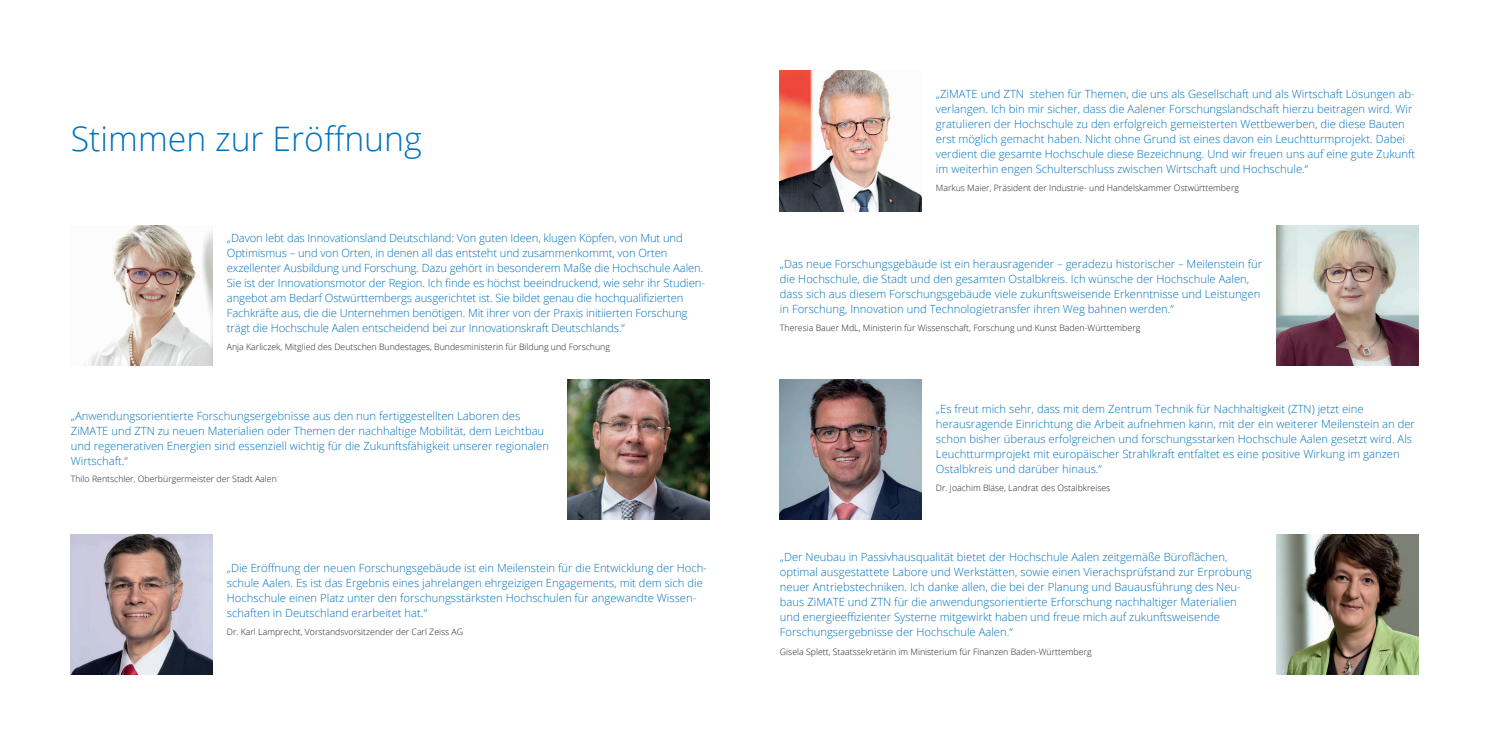
<style>
.page{position:relative;width:1489px;height:745px;background:#fff}
.page>*{position:absolute;margin:0;border:0;box-sizing:border-box;transform-origin:0 0}
.t1{font:300 33.75px "Open Sans";color:#0072bc}
.t2{font:300 11.25px/15px "Open Sans";color:#0072bc}
.t3{font:300 8.75px "Open Sans";color:#231f20}
</style>
<div class="page">
<img style="left:84px;top:225px;width:129px;height:140px">
<img style="left:1276px;top:225px;width:141px;height:140px">
<img style="left:780px;top:71px;width:141px;height:140px">
<img style="left:780px;top:379px;width:141px;height:140px">
<img style="left:71px;top:534px;width:142px;height:139px">
<img style="left:1276px;top:534px;width:141px;height:139px">
<img style="left:567px;top:379px;width:142px;height:140px">
<h1 class="t1" style="left:71px;top:115px;width:352px">Stimmen zur Eröffnung</h1>
<p class="t2" style="left:227px;top:230px;width:479px">„Davon lebt das Innovationsland Deutschland: Von guten Ideen, klugen Köpfen, von Mut und Optimismus – und von Orten, in denen all das entsteht und zusammenkommt, von Orten exzellenter Ausbildung und Forschung. Dazu gehört in besonderem Maße die Hochschule Aalen.<br>Sie ist der Innovationsmotor der Region. Ich finde es höchst beeindruckend, wie sehr ihr Studien&shy;angebot am Bedarf Ostwürttembergs ausgerichtet ist. Sie bildet genau die hochqualifizierten Fachkräfte aus, die die Unternehmen benötigen. Mit ihrer von der Praxis initiierten Forschung trägt die Hochschule Aalen entscheidend bei zur Innovationskraft Deutschlands.“</p>
<p class="t3" style="left:227px;top:340px;width:384px">Anja Karliczek, Mitglied des Deutschen Bundestages, Bundesministerin für Bildung und Forschung</p>
<p class="t2" style="left:71px;top:407px;width:479px">„Anwendungsorientierte Forschungsergebnisse aus den nun fertiggestellten Laboren des ZiMATE und ZTN zu neuen Materialien oder Themen der nachhaltige Mobilität, dem Leichtbau und regenerativen Energien sind essenziell wichtig für die Zukunftsfähigkeit unserer regionalen Wirtschaft.“</p>
<p class="t3" style="left:71px;top:473px;width:207px">Thilo Rentschler, Oberbürgermeister der Stadt Aalen</p>
<p class="t2" style="left:227px;top:559px;width:481px">„Die Eröffnung der neuen Forschungsgebäude ist ein Meilenstein für die Entwicklung der Hoch&shy;schule Aalen. Es ist das Ergebnis eines jahrelangen ehrgeizigen Engagements, mit dem sich die Hochschule einen Platz unter den forschungsstärksten Hochschulen für angewandte Wissen&shy;schaften in Deutschland erarbeitet hat.“</p>
<p class="t3" style="left:227px;top:625px;width:238px">Dr. Karl Lamprecht, Vorstandsvorsitzender der Carl Zeiss AG</p>
<p class="t2" style="left:935px;top:86px;width:481px">„ZiMATE und ZTN stehen für Themen, die uns als Gesellschaft und als Wirtschaft Lösungen ab&shy;verlangen. Ich bin mir sicher, dass die Aalener Forschungslandschaft hierzu beitragen wird. Wir gratulieren der Hochschule zu den erfolgreich gemeisterten Wettbewerben, die diese Bauten erst möglich gemacht haben. Nicht ohne Grund ist eines davon ein Leuchtturmprojekt. Dabei verdient die gesamte Hochschule diese Bezeichnung. Und wir freuen uns auf eine gute Zukunft im weiterhin engen Schulterschluss zwischen Wirtschaft und Hochschule.“</p>
<p class="t3" style="left:935px;top:181px;width:304px">Markus Maier, Präsident der Industrie- und Handelskammer Ostwürttemberg</p>
<p class="t2" style="left:780px;top:256px;width:483px">„Das neue Forschungsgebäude ist ein herausragender – geradezu historischer – Meilenstein für die Hochschule, die Stadt und den gesamten Ostalbkreis. Ich wünsche der Hochschule Aalen, dass sich aus diesem Forschungsgebäude viele zukunftsweisende Erkenntnisse und Leistungen in Forschung, Innovation und Technologietransfer ihren Weg bahnen werden.“</p>
<p class="t3" style="left:780px;top:321px;width:362px">Theresia Bauer MdL, Ministerin für Wissenschaft, Forschung und Kunst Baden-Württemberg</p>
<p class="t2" style="left:935px;top:400px;width:480px">„Es freut mich sehr, dass mit dem Zentrum Technik für Nachhaltigkeit (ZTN) jetzt eine herausragende Einrichtung die Arbeit aufnehmen kann, mit der ein weiterer Meilenstein an der schon bisher überaus erfolgreichen und forschungsstarken Hochschule Aalen gesetzt wird. Als Leuchtturmprojekt mit europäischer Strahlkraft entfaltet es eine positive Wirkung im ganzen Ostalbkreis und darüber hinaus.“</p>
<p class="t3" style="left:935px;top:482px;width:176px">Dr. Joachim Bläse, Landrat des Ostalbkreises</p>
<p class="t2" style="left:780px;top:549px;width:473px">„Der Neubau in Passivhausqualität bietet der Hochschule Aalen zeitgemäße Büroflächen, optimal ausgestattete Labore und Werkstätten, sowie einen Vierachsprüfstand zur Erprobung neuer Antriebstechniken. Ich danke allen, die bei der Planung und Bauausführung des Neu&shy;baus ZiMATE und ZTN für die anwendungsorientierte Erforschung nachhaltiger Materialien und energieeffizienter Systeme mitgewirkt haben und freue mich auf zukunftsweisende Forschungsergebnisse der Hochschule Aalen.“</p>
<p class="t3" style="left:780px;top:645px;width:313px">Gisela Splett, Staatssekretärin im Ministerium für Finanzen Baden-Württemberg</p>
</div>
